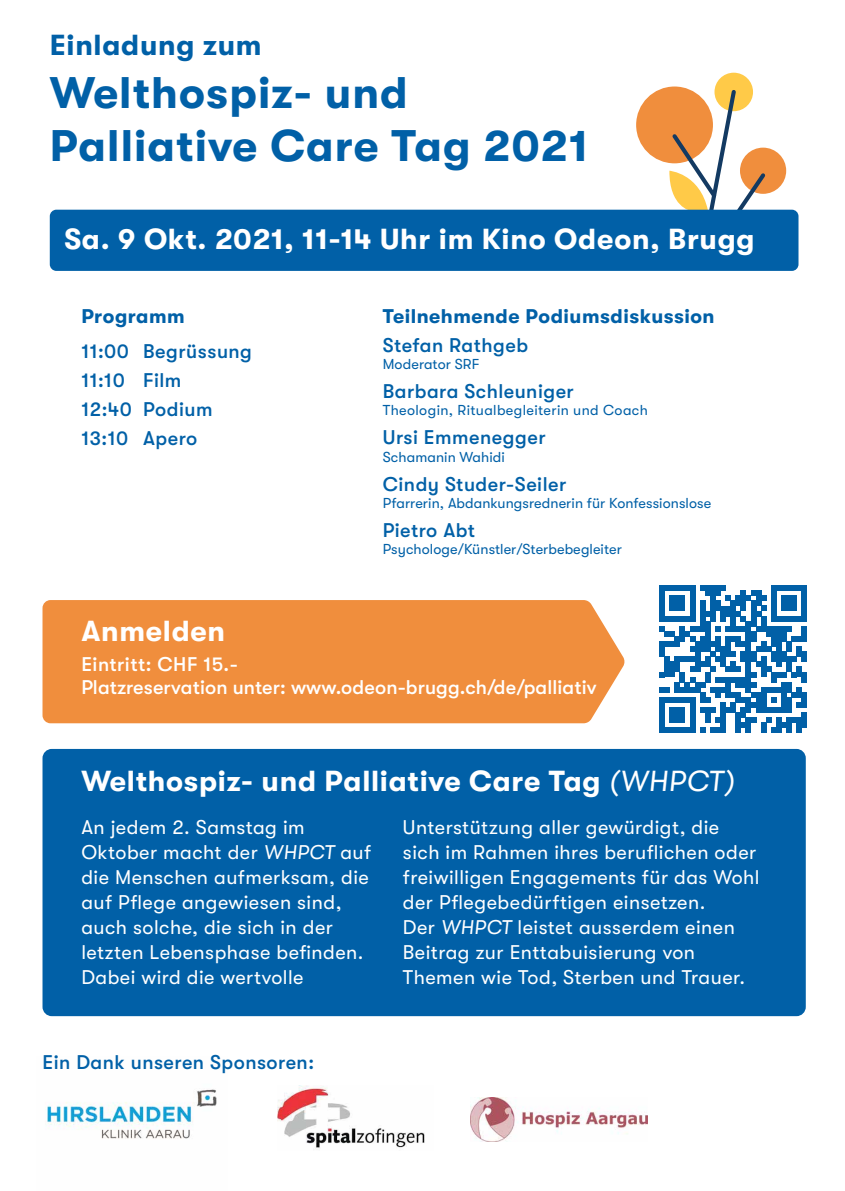
<style>
.page{position:relative;width:845px;height:1191px;background:#fff}
.page>*{position:absolute;margin:0;border:0;box-sizing:border-box;transform-origin:0 0}
.t1{font:700 44.2px/53px "GT Walsheim Pro";letter-spacing:.025em;color:#0160a7}
.t2{font:700 29px "GT Walsheim Pro";letter-spacing:.025em;color:#fff}
.t3{font:700 29px "GT Walsheim Pro";letter-spacing:.025em;color:#0160a7}
.t4{font:19.8px/25px "GT Walsheim Pro";letter-spacing:.025em;color:#fff}
.t5{font:500 19.8px/29px "GT Walsheim Pro";letter-spacing:.025em;color:#0160a7}
.t6{font:500 19.8px/23.8px "GT Walsheim Pro";letter-spacing:.005em;color:#fff}
.t7{font:700 19.8px "GT Walsheim Pro";letter-spacing:.025em;color:#0160a7}
.t8{font:14.4px "GT Walsheim Pro";letter-spacing:.005em;color:#0160a7}
.t9{font:14.4px "GT Walsheim Pro";letter-spacing:.025em;color:#0160a7}
.s1{font-weight:400;font-style:italic}
.s2{font-style:italic}
</style>
<div class="page">
<img style="left:47px;top:1089px;width:170px;height:50px">
<img style="left:278px;top:1085px;width:147px;height:64px">
<div style="left:43px;top:600px;width:582px;height:123px;background:#f08e3d"></div>
<div style="left:43px;top:749px;width:763px;height:267px;background:#0160a7;border-radius:9px"></div>
<div style="left:636px;top:86px;width:77px;height:77px;background:#f08e3d;border-radius:50%"></div>
<div style="left:714px;top:73px;width:39px;height:38px;background:#ffca48;border-radius:50%"></div>
<div style="left:740px;top:148px;width:46px;height:46px;background:#f08e3d;border-radius:50%"></div>
<svg style="left:669px;top:87px;width:100px;height:123px"></svg>
<div style="left:50px;top:210px;width:748px;height:61px;background:#0160a7;border-radius:7px"></div>
<svg style="left:659px;top:585px;width:143px;height:148px"></svg>
<div style="left:796px;top:717px;width:6px;height:16px;background:#0160a7"></div>
<div style="left:802px;top:585px;width:5px;height:11px;background:#0160a7"></div>
<div style="left:802px;top:596px;width:5px;height:10px;background:#0160a7"></div>
<div style="left:802px;top:606px;width:5px;height:15px;background:#0160a7"></div>
<div style="left:802px;top:626px;width:5px;height:15px;background:#0160a7"></div>
<div style="left:802px;top:651px;width:5px;height:11px;background:#0160a7"></div>
<div style="left:802px;top:672px;width:5px;height:10px;background:#0160a7"></div>
<div style="left:802px;top:692px;width:5px;height:15px;background:#0160a7"></div>
<div style="left:802px;top:712px;width:5px;height:16px;background:#0160a7"></div>
<img style="left:471px;top:1097px;width:176px;height:44px">
<h2 class="t3" style="left:50px;top:29px;width:213px">Einladung zum</h2>
<h1 class="t1" style="left:50px;top:67px;width:540px">Welthospiz- und<br>Palliative Care Tag 2021</h1>
<h2 class="t2" style="left:64px;top:223px;width:692px">Sa. 9 Okt. 2021, 11-14 Uhr im Kino Odeon, Brugg</h2>
<p class="t7" style="left:81px;top:305px;width:105px">Programm</p>
<p class="t5" style="left:81px;top:336px;width:172px">11:00 Begrüssung<br>11:10 Film<br>12:40 Podium<br>13:10 Apero</p>
<h2 class="t2" style="left:81px;top:615px;width:145px">Anmelden</h2>
<p class="t7" style="left:383px;top:305px;width:333px">Teilnehmende Podiumsdiskussion</p>
<p class="t5" style="left:383px;top:330px;width:147px">Stefan Rathgeb</p>
<p class="t8" style="left:383px;top:356px;width:98px">Moderator SRF</p>
<p class="t5" style="left:383px;top:377px;width:192px">Barbara Schleuniger</p>
<p class="t9" style="left:383px;top:402px;width:267px">Theologin, Ritualbegleiterin und Coach</p>
<p class="t5" style="left:383px;top:423px;width:164px">Ursi Emmenegger</p>
<p class="t8" style="left:383px;top:449px;width:124px">Schamanin Wahidi</p>
<p class="t5" style="left:383px;top:469px;width:185px">Cindy Studer-Seiler</p>
<p class="t8" style="left:383px;top:495px;width:330px">Pfarrerin, Abdankungsrednerin für Konfessionslose</p>
<p class="t5" style="left:383px;top:516px;width:94px">Pietro Abt</p>
<p class="t8" style="left:383px;top:541px;width:241px">Psychologe/Künstler/Sterbebegleiter</p>
<p class="t6" style="left:81px;top:652px;width:516px">Eintritt: CHF 15.-<br>Platzreservation unter: www.odeon-brugg.ch/de/palliativ</p>
<h2 class="t2" style="left:81px;top:765px;width:654px">Welthospiz- und Palliative Care Tag <span class="s1">(WHPCT)</span></h2>
<p class="t4" style="left:81px;top:815px;width:291px">An jedem 2. Samstag im<br>Oktober macht der <span class="s2">WHPCT</span> auf die Menschen aufmerksam, die auf Pflege angewiesen sind, auch solche, die sich in der letzten Lebensphase befinden.<br>Dabei wird die wertvolle</p>
<p class="t4" style="left:403px;top:815px;width:358px">Unterstützung aller gewürdigt, die sich im Rahmen ihres beruflichen oder freiwilligen Engagements für das Wohl der Pflegebedürftigen einsetzen.<br>Der <span class="s2">WHPCT</span> leistet ausserdem einen Beitrag zur Enttabuisierung von Themen wie Tod, Sterben und Trauer.</p>
<p class="t5" style="left:43px;top:1048px;width:273px">Ein Dank unseren Sponsoren:</p>
</div>
